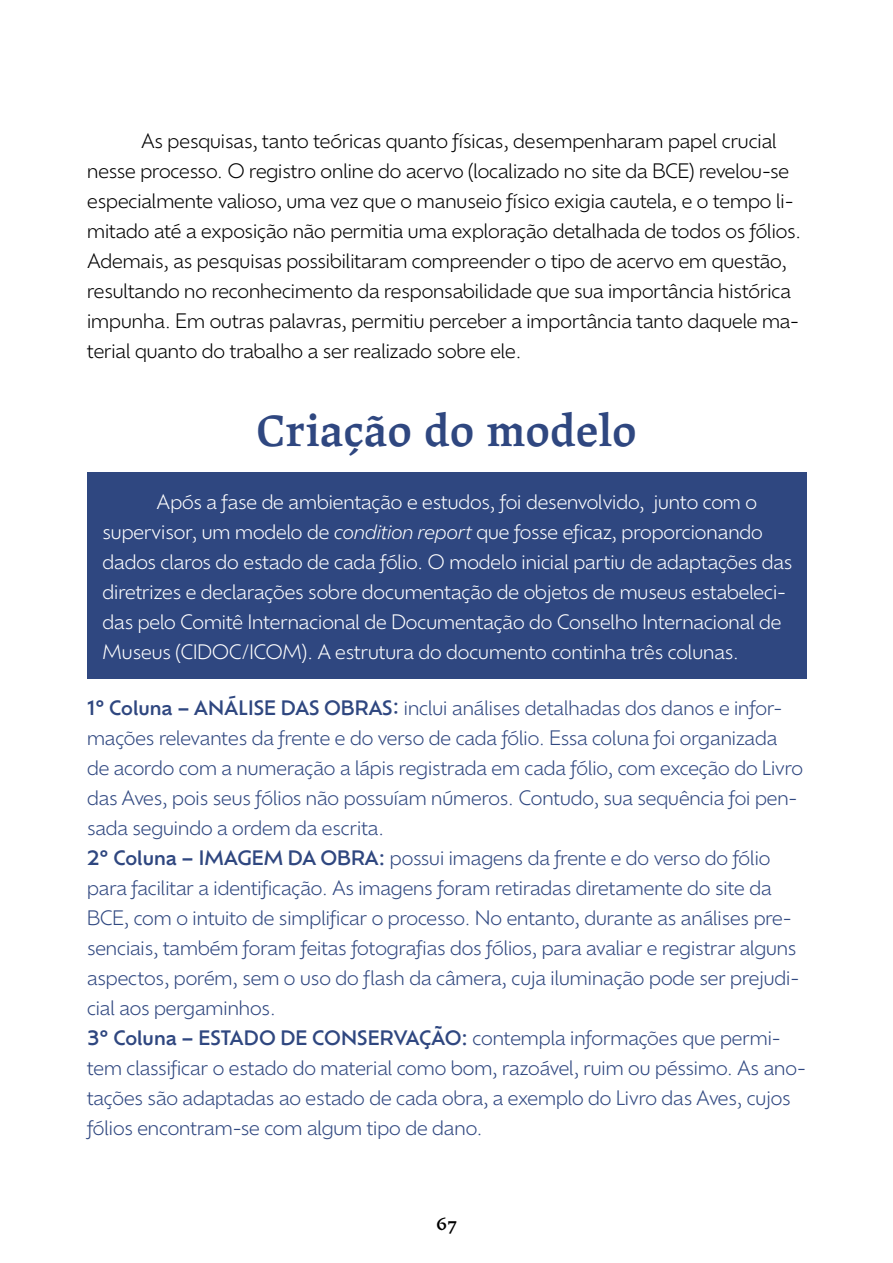
<style>
.page{position:relative;width:893px;height:1263px;background:#fff}
.page>*{position:absolute;margin:0;border:0;box-sizing:border-box;transform-origin:0 0}
.t1{font:600 45px "Lapture";color:#2f4780}
.t2{font:700 22.5px "Vendetta OT";color:#000}
.t3{font:300 19.5px/30px "Ofelia Display";color:#2f4780}
.t4{font:300 19.5px/30px "Ofelia Display";color:#000}
.t5{font:300 19.5px/30px "Ofelia Display";color:#fff}
.s1{font-style:italic}
.s2{font-weight:500}
</style>
<div class="page">
<div style="left:87px;top:472px;width:719px;height:207px;background:#2f4780"></div>
<p class="t4" style="left:87px;top:125px;width:716px;text-indent:54px">As pesquisas, tanto teóricas quanto físicas, desempenharam papel crucial nesse processo. O registro online do acervo (localizado no site da BCE) revelou-se especialmente valioso, uma vez que o manuseio físico exigia cautela, e o tempo li&shy;mitado até a exposição não permitia uma exploração detalhada de todos os fólios.<br>Ademais, as pesquisas possibilitaram compreender o tipo de acervo em questão, resultando no reconhecimento da responsabilidade que sua importância histórica impunha. Em outras palavras, permitiu perceber a importância tanto daquele ma&shy;terial quanto do trabalho a ser realizado sobre ele.</p>
<h1 class="t1" style="left:256px;top:404px;width:382px">Criação do modelo</h1>
<p class="t5" style="left:103px;top:486px;width:691px;text-indent:54px">Após a fase de ambientação e estudos, foi desenvolvido, junto com o supervisor, um modelo de <span class="s1">condition report</span> que fosse eficaz, proporcionando dados claros do estado de cada fólio. O modelo inicial partiu de adaptações das diretrizes e declarações sobre documentação de objetos de museus estabeleci&shy;das pelo Comitê Internacional de Documentação do Conselho Internacional de Museus (CIDOC/ICOM). A estrutura do documento continha três colunas.</p>
<p class="t3" style="left:87px;top:692px;width:720px"><span class="s2">1° Coluna – ANÁLISE DAS OBRAS:</span> inclui análises detalhadas dos danos e infor&shy;mações relevantes da frente e do verso de cada fólio. Essa coluna foi organizada<br>de acordo com a numeração a lápis registrada em cada fólio, com exceção do Livro das Aves, pois seus fólios não possuíam números. Contudo, sua sequência foi pen&shy;sada seguindo a ordem da escrita.<br><span class="s2">2° Coluna – IMAGEM DA OBRA:</span> possui imagens da frente e do verso do fólio para facilitar a identificação. As imagens foram retiradas diretamente do site da BCE, com o intuito de simplificar o processo. No entanto, durante as análises pre&shy;senciais, também foram feitas fotografias dos fólios, para avaliar e registrar alguns aspectos, porém, sem o uso do flash da câmera, cuja iluminação pode ser prejudi&shy;cial aos pergaminhos.<br><span class="s2">3° Coluna – ESTADO DE CONSERVAÇÃO:</span> contempla informações que permi&shy;tem classificar o estado do material como bom, razoável, ruim ou péssimo. As ano&shy;tações são adaptadas ao estado de cada obra, a exemplo do Livro das Aves, cujos fólios encontram-se com algum tipo de dano.</p>
<p class="t2" style="left:436px;top:1213px;width:23px">67</p>
</div>
